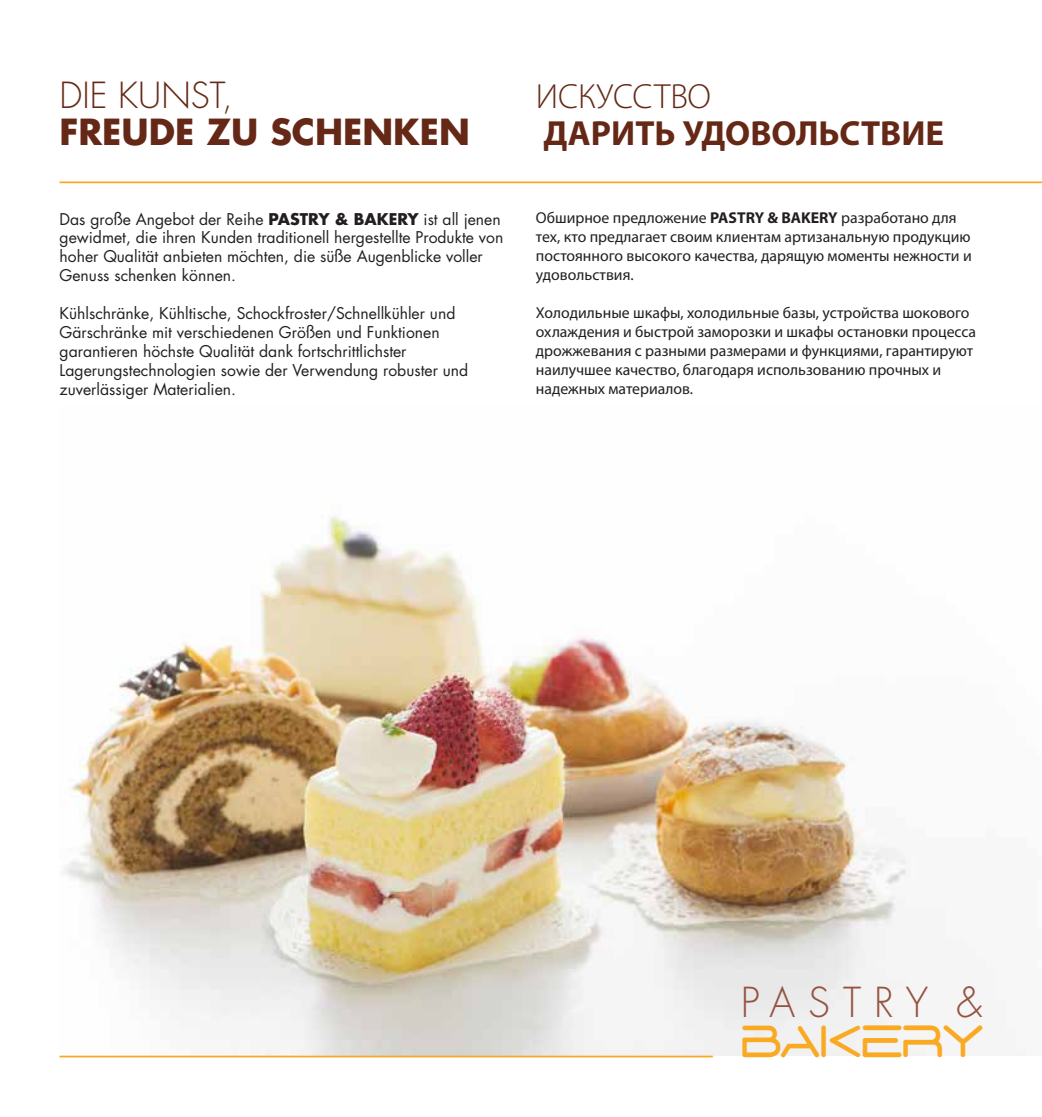
<style>
.page{position:relative;width:1042px;height:1117px;background:#fff}
.page>*{position:absolute;margin:0;border:0;box-sizing:border-box;transform-origin:0 0}
.t1{font:46.02px "D3 Euronism";color:#faa923;scale:.95 1}
.t2{font:300 40.25px "Futura Std";letter-spacing:.32em;color:#945341}
.t3{font:700 35px "Myriad Pro";color:#652816}
.t4{font:700 35px "Futura Std";color:#652816}
.t5{font:300 35px "Futura Std";color:#652816}
.t6{font:300 35px "Myriad Pro";color:#652816}
.Normale{font:15.75px/18.9px "Futura Std";color:#231f20}
.Normale-2{font:15.75px/18.9px "Myriad Pro";color:#231f20}
.s1{font-weight:700}
.s2{font-size:45.15px}
</style>
<div class="page">
<img style="left:64px;top:504px;width:862px;height:550px">
<hr style="left:60px;top:181px;width:982px;height:2px;background:#faa923">
<hr style="left:60px;top:1055px;width:653px;height:2px;background:#faa923">
<p class="t5" style="left:60px;top:74px;width:175px">DIE KUNST,</p>
<p class="t4" style="left:60px;top:109px;width:412px">FREUDE ZU SCHENKEN</p>
<p class="Normale" style="left:60px;top:209px;width:445px">Das große Angebot der Reihe <span class="s1">PASTRY &amp; BAKERY</span> ist all jenen gewidmet, die ihren Kunden traditionell hergestellte Produkte von hoher Qualität anbieten möchten, die süße Augenblicke voller Genuss schenken können.</p>
<p class="Normale" style="left:60px;top:304px;width:410px">Kühlschränke, Kühltische, Schockfroster/Schnellkühler und Gärschränke mit verschiedenen Größen und Funktionen garantieren höchste Qualität dank fortschrittlichster Lagerungstechnologien sowie der Verwendung robuster und zuverlässiger Materialien.</p>
<p class="t6" style="left:536px;top:76px;width:177px">ИСКУССТВО</p>
<p class="t3" style="left:543px;top:114px;width:402px">ДАРИТЬ УДОВОЛЬСТВИЕ</p>
<p class="Normale-2" style="left:536px;top:209px;width:437px">Обширное предложение <span class="s1">PASTRY &amp; BAKERY</span> разработано для тех, кто предлагает своим клиентам артизанальную продукцию постоянного высокого качества, дарящую моменты нежности и удовольствия.</p>
<p class="Normale-2" style="left:536px;top:303px;width:442px">Холодильные шкафы, холодильные базы, устройства шокового охлаждения и быстрой заморозки и шкафы остановки процесса дрожжевания с разными размерами и функциями, гарантируют наилучшее качество, благодаря использованию прочных и надежных материалов.</p>
<p class="t2" style="left:741px;top:977px;width:243px">PASTRY &amp;</p>
<p class="t1" style="left:741px;top:1023px;width:256px"><span class="s2">BA</span>KERY</p>
</div>
